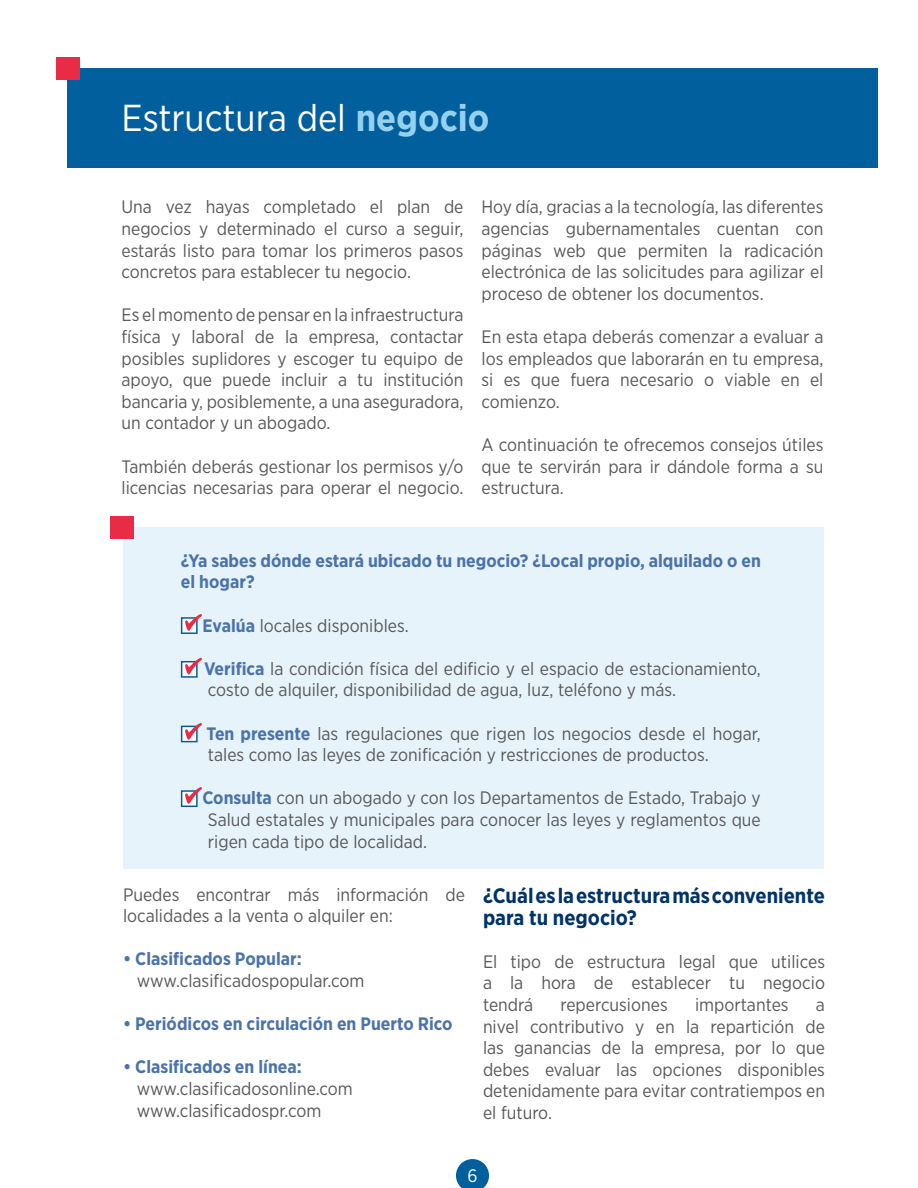
<style>
.page{position:relative;width:918px;height:1188px;background:#fff}
.page>*{position:absolute;margin:0;border:0;box-sizing:border-box;transform-origin:0 0}
.t1{font:37.5px "Gotham Narrow";color:#fff}
.t2{font:700 21px/21.6px "Gotham Narrow";color:#003369}
.t3{font:18px/21.6px "Gotham Narrow";color:#58595b;text-align:justify}
.t4{font:700 18px/21.6px "Gotham Narrow";color:#4a73aa}
.t5{font:18px "Gotham Narrow";color:#fff}
.s1{font-weight:700;color:#94d1ef}
.s2{font-weight:700;color:#4a73aa}
</style>
<div class="page">
<div style="left:123px;top:527px;width:701px;height:342px;background:#e7f3fa"></div>
<div style="left:110px;top:516px;width:24px;height:23px;background:#e92c45"></div>
<div style="left:68px;top:68px;width:810px;height:100px;background:#005f9c"></div>
<div style="left:56px;top:57px;width:23px;height:23px;background:#e92c45"></div>
<svg style="left:456px;top:1159px;width:33px;height:29px"></svg>
<svg style="left:181px;top:614px;width:21px;height:20px"></svg>
<svg style="left:181px;top:658px;width:21px;height:20px"></svg>
<svg style="left:181px;top:723px;width:21px;height:19px"></svg>
<svg style="left:181px;top:787px;width:21px;height:20px"></svg>
<h1 class="t1" style="left:122px;top:104px;width:370px">Estructura del <span class="s1">negocio</span></h1>
<p class="t3" style="left:122px;top:197px;width:344px">Una vez hayas completado el plan de negocios y determinado el curso a seguir, estarás listo para tomar los primeros pasos concretos para establecer tu negocio.</p>
<p class="t3" style="left:122px;top:305px;width:344px">Es el momento de pensar en la infraestructura física y laboral de la empresa, contactar posibles suplidores y escoger tu equipo de apoyo, que puede incluir a tu institución bancaria y, posiblemente, a una aseguradora, un contador y un abogado.</p>
<p class="t3" style="left:122px;top:456px;width:344px">También deberás gestionar los permisos y/o licencias necesarias para operar el negocio.</p>
<p class="t3" style="left:482px;top:197px;width:344px">Hoy día, gracias a la tecnología, las diferentes agencias gubernamentales cuentan con páginas web que permiten la radicación electrónica de las solicitudes para agilizar el proceso de obtener los documentos.</p>
<p class="t3" style="left:482px;top:327px;width:344px">En esta etapa deberás comenzar a evaluar a los empleados que laborarán en tu empresa, si es que fuera necesario o viable en el comienzo.</p>
<p class="t3" style="left:482px;top:435px;width:343px">A continuación te ofrecemos consejos útiles que te servirán para ir dándole forma a su estructura.</p>
<p class="t4" style="left:181px;top:551px;width:581px">¿Ya sabes dónde estará ubicado tu negocio? ¿Local propio, alquilado o en el hogar?</p>
<p class="t3" style="left:202px;top:615px;width:208px"><span class="s2">Evalúa</span> locales disponibles.</p>
<p class="t3" style="left:204px;top:659px;width:558px"><span class="s2">Verifica</span> la condición física del edificio y el espacio de estacionamiento, costo de alquiler, disponibilidad de agua, luz, teléfono y más.</p>
<p class="t3" style="left:207px;top:723px;width:556px"><span class="s2">Ten presente</span> las regulaciones que rigen los negocios desde el hogar, tales como las leyes de zonificación y restricciones de productos.</p>
<p class="t3" style="left:208px;top:788px;width:554px;text-indent:-5px"><span class="s2">Consulta</span> con un abogado y con los Departamentos de Estado, Trabajo y Salud estatales y municipales para conocer las leyes y reglamentos que rigen cada tipo de localidad.</p>
<p class="t3" style="left:123px;top:884px;width:344px">Puedes encontrar más información de localidades a la venta o alquiler en:</p>
<p class="t4" style="left:123px;top:950px;width:180px">• Clasificados Popular:</p>
<p class="t3" style="left:137px;top:971px;width:229px">www.clasificadospopular.com</p>
<p class="t4" style="left:123px;top:1015px;width:331px">• Periódicos en circulación en Puerto Rico</p>
<p class="t4" style="left:123px;top:1058px;width:180px">• Clasificados en línea:</p>
<p class="t3" style="left:137px;top:1079px;width:217px">www.clasificadosonline.com www.clasificadospr.com</p>
<p class="t2" style="left:483px;top:887px;width:343px">¿Cuál es la estructura más conveniente para tu negocio?</p>
<p class="t3" style="left:483px;top:952px;width:344px">El tipo de estructura legal que utilices a la hora de establecer tu negocio tendrá</p>
<p class="t3" style="left:560px;top:995px;width:109px">repercusiones</p>
<p class="t3" style="left:695px;top:995px;width:95px">importantes</p>
<p class="t3" style="left:483px;top:995px;width:344px;text-indent:333px">a nivel contributivo y en la repartición de las ganancias de la empresa, por lo que debes evaluar las opciones disponibles detenidamente para evitar contratiempos en el futuro.</p>
<p class="t5" style="left:468px;top:1169px;width:12px">6</p>
</div>
